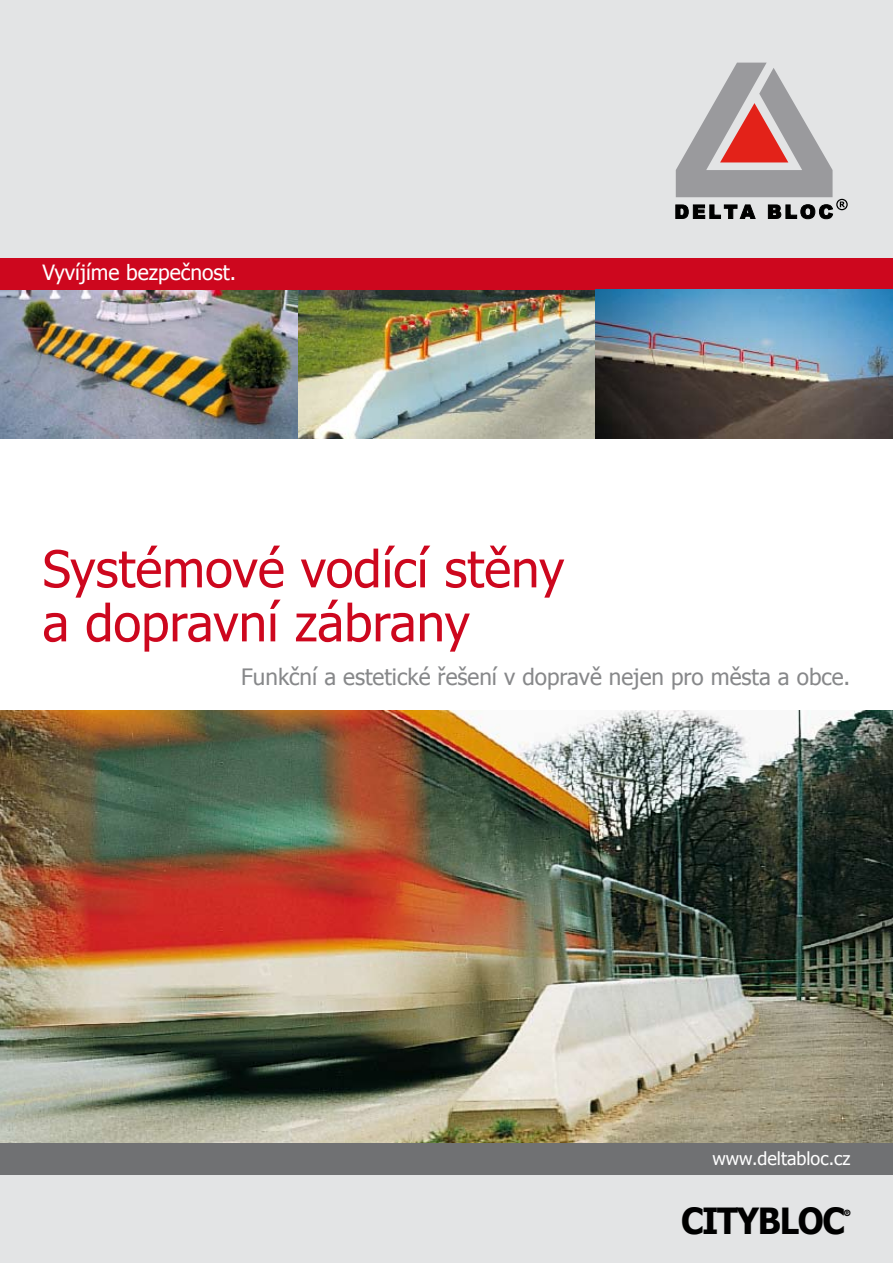
<style>
.page{position:relative;width:893px;height:1263px;background:#fff}
.page>*{position:absolute;margin:0;border:0;box-sizing:border-box;transform-origin:0 0}
.t1{font:51px/54px "Tahoma";color:#cd071e}
.t2{font:700 36px "Tahoma";letter-spacing:-.04em;color:#000;scale:.94 1}
.t3{font:22.5px "Tahoma";color:#87888a}
.t4{font:21px "Tahoma";color:#fff}
.t5{font:18px "Tahoma";color:#fff}
.t6{font:900 8.7px "Helvetica Neue CE";color:#000}
</style>
<div class="page">
<img style="left:298px;top:290px;width:297px;height:148px">
<img style="left:0;top:290px;width:298px;height:148px">
<img style="left:0;top:710px;width:893px;height:433px">
<div style="left:0;top:0;width:893px;height:267px;background:#e3e4e5"></div>
<div style="left:0;top:1174px;width:893px;height:89px;background:#e3e4e5"></div>
<div style="left:0;top:258px;width:893px;height:32px;background:#cd071e"></div>
<div style="left:0;top:1143px;width:893px;height:32px;background:#707173"></div>
<svg style="left:675px;top:63px;width:173px;height:156px"></svg>
<img style="left:595px;top:289px;width:298px;height:149px">
<p class="t4" style="left:43px;top:258px;width:195px">Vyvíjíme bezpečnost.</p>
<h1 class="t1" style="left:43px;top:539px;width:523px">Systémové vodící stěny a dopravní zábrany</h1>
<p class="t3" style="left:241px;top:662px;width:611px">Funkční a estetické řešení v dopravě nejen pro města a obce.</p>
<p class="t5" style="left:713px;top:1146px;width:139px">www.deltabloc.cz</p>
<h2 class="t2" style="left:681px;top:1196px;width:176px">CITYBLOC</h2>
<p class="t6" style="left:844px;top:1207px;width:8px">®</p>
</div>
